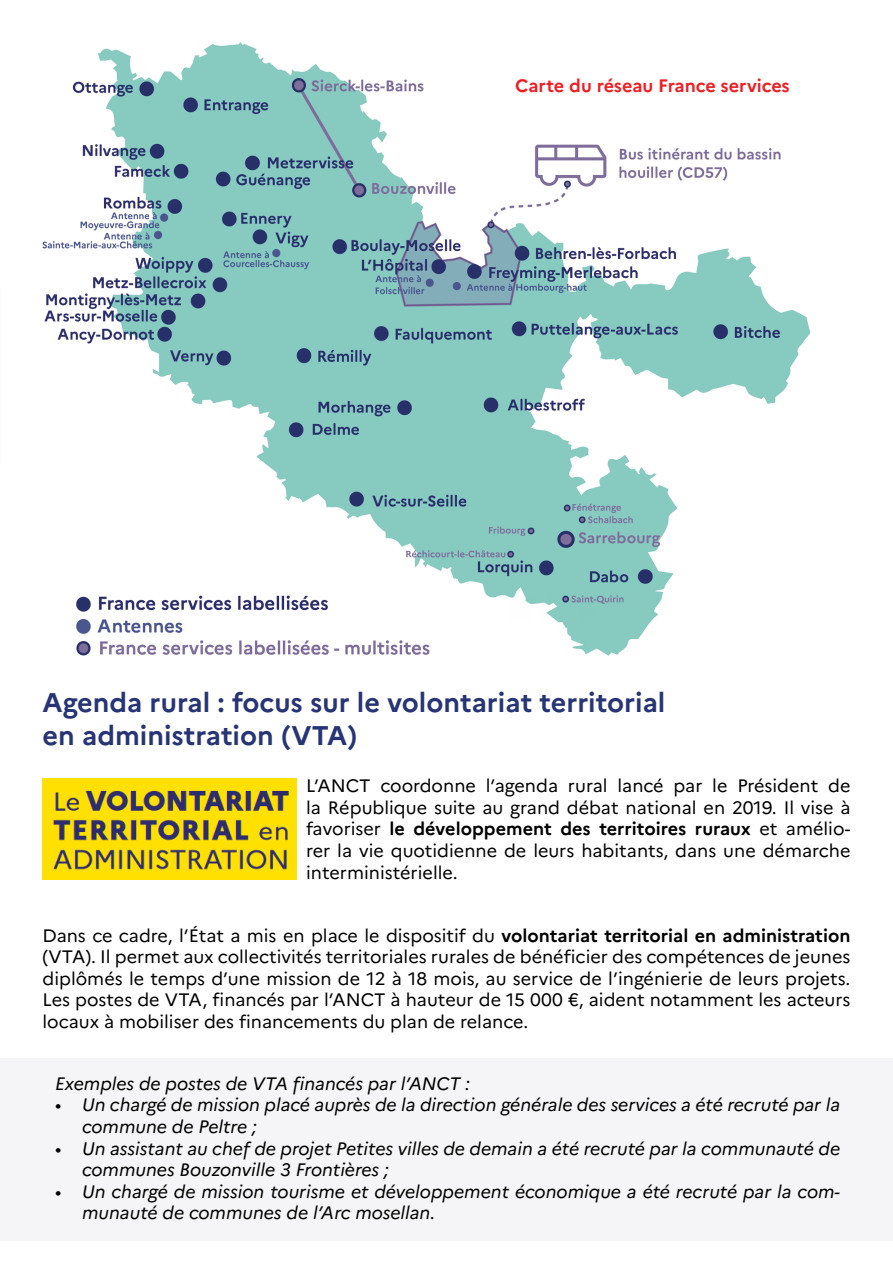
<style>
.page{position:relative;width:893px;height:1263px;background:#fff}
.page>*{position:absolute;margin:0;border:0;box-sizing:border-box;transform-origin:0 0}
.t1{font:700 27px/32.4px "Marianne";color:#273475}
.t2{font:18px/21.6px "Marianne";color:#000;text-align:justify}
.t3{font:italic 18px/21.6px "Marianne";color:#000}
.t4{font:700 18px "Marianne";color:#ee1f24}
.s1{font-weight:700}
</style>
<div class="page">
<img style="left:43px;top:779px;width:254px;height:100px">
<img style="left:43px;top:43px;width:767px;height:613px">
<div style="left:0;top:1058px;width:893px;height:183px;background:#f5f4f6"></div>
<p class="t4" style="left:515px;top:75px;width:276px">Carte du réseau France services</p>
<h1 class="t1" style="left:43px;top:686px;width:624px">Agenda rural : focus sur le volontariat territorial en administration (VTA)</h1>
<p class="t2" style="left:306px;top:775px;width:546px">L’ANCT coordonne l’agenda rural lancé par le Président de la République suite au grand débat national en 2019. Il vise à favoriser <span class="s1">le développement des territoires ruraux</span> et amélio&shy;rer la vie quotidienne de leurs habitants, dans une démarche interministérielle.</p>
<p class="t2" style="left:43px;top:924px;width:809px">Dans ce cadre, l’État a mis en place le dispositif du <span class="s1">volontariat territorial en administration </span>(VTA). Il permet aux collectivités territoriales rurales de bénéficier des compétences de jeunes diplômés le temps d’une mission de 12 à 18 mois, au service de l’ingénierie de leurs projets.<br>Les postes de VTA, financés par l’ANCT à hauteur de 15 000 €, aident notamment les acteurs locaux à mobiliser des financements du plan de relance.</p>
<p class="t3" style="left:55px;top:1072px;width:417px">Exemples de postes de VTA financés par l’ANCT :</p>
<p class="t3" style="left:82px;top:1094px;width:760px;text-indent:-27px">• Un chargé de mission placé auprès de la direction générale des services a été recruté par la commune de Peltre ;</p>
<p class="t3" style="left:82px;top:1137px;width:759px;text-indent:-27px">• Un assistant au chef de projet Petites villes de demain a été recruté par la communauté de communes Bouzonville 3 Frontières ;</p>
<p class="t3" style="left:82px;top:1180px;width:759px;text-indent:-27px">• Un chargé de mission tourisme et développement économique a été recruté par la com&shy;munauté de communes de l’Arc mosellan.</p>
</div>
